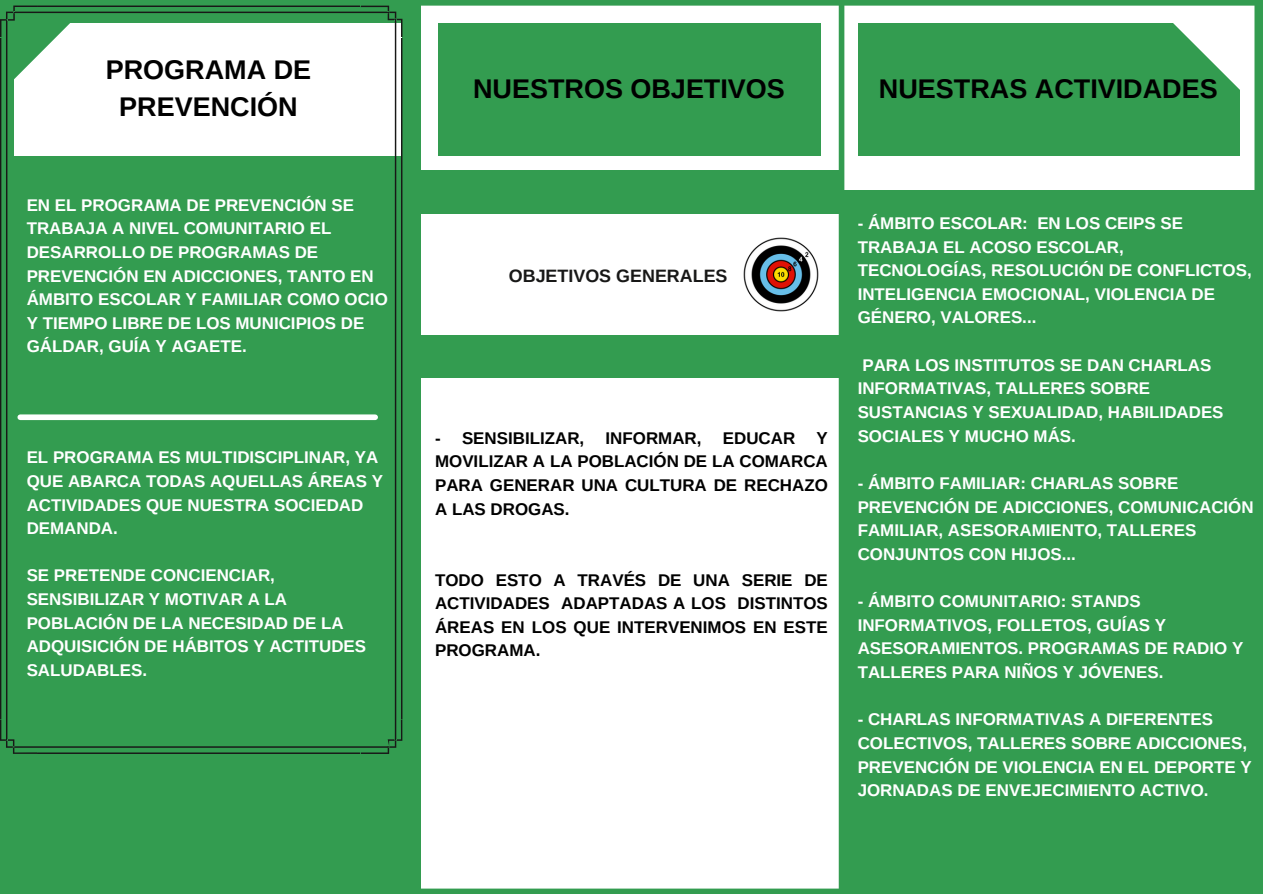
<style>
.page{position:relative;width:1263px;height:894px;background:#fff}
.page>*{position:absolute;margin:0;border:0;box-sizing:border-box;transform-origin:0 0}
.t1{font:700 27px/37.2px "Arimo";color:#000;text-align:center}
.t2{font:700 17.85px "Arimo";color:#181817}
.t3{font:700 16.95px/23.7px "Arimo";color:#fff}
.t4{font:700 16.95px/23.7px "Arimo";color:#000;text-align:justify}
</style>
<div class="page">
<div style="left:0;top:0;width:421px;height:893px;background:#339c50"></div>
<div style="left:263px;top:0;width:1000px;height:6px;background:#339c50"></div>
<div style="left:384px;top:888px;width:879px;height:5px;background:#339c50"></div>
<div style="left:1254px;top:0;width:9px;height:893px;background:#339c50"></div>
<div style="left:839px;top:0;width:5px;height:893px;background:#339c50"></div>
<div style="left:858px;top:23px;width:381px;height:133px;background:#339c50"></div>
<div style="left:839px;top:190px;width:424px;height:703px;background:#339c50"></div>
<svg style="left:0;top:6px;width:402px;height:747px"></svg>
<svg style="left:1173px;top:23px;width:67px;height:75px"></svg>
<div style="left:20px;top:414px;width:355px;height:6px;background:#fff"></div>
<div style="left:421px;top:170px;width:421px;height:43px;background:#339c50"></div>
<div style="left:421px;top:335px;width:418px;height:42px;background:#339c50"></div>
<div style="left:438px;top:23px;width:382px;height:133px;background:#339c50"></div>
<img style="left:743px;top:237px;width:76px;height:75px">
<p class="t1" style="left:106px;top:51px;width:207px">PROGRAMA DE<br>PREVENCIÓN</p>
<h1 class="t3" style="left:27px;top:193px;width:363px">EN EL PROGRAMA DE PREVENCIÓN SE<br>TRABAJA A NIVEL COMUNITARIO EL<br>DESARROLLO DE PROGRAMAS DE<br>PREVENCIÓN EN ADICCIONES, TANTO EN<br>ÁMBITO ESCOLAR Y FAMILIAR COMO OCIO<br>Y TIEMPO LIBRE DE LOS MUNICIPIOS DE<br>GÁLDAR, GUÍA Y AGAETE.</h1>
<p class="t3" style="left:27px;top:445px;width:358px">EL PROGRAMA ES MULTIDISCIPLINAR, YA<br>QUE ABARCA TODAS AQUELLAS ÁREAS Y<br>ACTIVIDADES QUE NUESTRA SOCIEDAD<br>DEMANDA.</p>
<p class="t3" style="left:27px;top:563px;width:341px">SE PRETENDE CONCIENCIAR,<br>SENSIBILIZAR Y MOTIVAR A LA<br>POBLACIÓN DE LA NECESIDAD DE LA<br>ADQUISICIÓN DE HÁBITOS Y ACTITUDES<br>SALUDABLES.</p>
<p class="t1" style="left:473px;top:70px;width:313px">NUESTROS OBJETIVOS</p>
<p class="t1" style="left:879px;top:70px;width:340px">NUESTRAS ACTIVIDADES</p>
<p class="t2" style="left:509px;top:266px;width:220px">OBJETIVOS GENERALES</p>
<p class="t4" style="left:435px;top:426px;width:151px">- SENSIBILIZAR,</p>
<p class="t4" style="left:606px;top:426px;width:97px">INFORMAR,</p>
<p class="t4" style="left:723px;top:426px;width:74px">EDUCAR</p>
<p class="t4" style="left:435px;top:426px;width:394px;text-indent:381px">Y MOVILIZAR A LA POBLACIÓN DE LA COMARCA PARA GENERAR UNA CULTURA DE RECHAZO A LAS DROGAS.</p>
<p class="t4" style="left:435px;top:567px;width:394px">TODO ESTO A TRAVÉS DE UNA SERIE DE ACTIVIDADES ADAPTADAS A LOS DISTINTOS ÁREAS EN LOS QUE INTERVENIMOS EN ESTE PROGRAMA.</p>
<p class="t3" style="left:858px;top:211px;width:396px">- ÁMBITO ESCOLAR: EN LOS CEIPS SE<br>TRABAJA EL ACOSO ESCOLAR,<br>TECNOLOGÍAS, RESOLUCIÓN DE CONFLICTOS,<br>INTELIGENCIA EMOCIONAL, VIOLENCIA DE<br>GÉNERO, VALORES...</p>
<p class="t3" style="left:858px;top:353px;width:367px">PARA LOS INSTITUTOS SE DAN CHARLAS<br>INFORMATIVAS, TALLERES SOBRE<br>SUSTANCIAS Y SEXUALIDAD, HABILIDADES<br>SOCIALES Y MUCHO MÁS.</p>
<h1 class="t3" style="left:858px;top:471px;width:397px">- ÁMBITO FAMILIAR: CHARLAS SOBRE PREVENCIÓN DE ADICCIONES, COMUNICACIÓN FAMILIAR, ASESORAMIENTO, TALLERES CONJUNTOS CON HIJOS...</h1>
<h1 class="t3" style="left:858px;top:589px;width:387px">- ÁMBITO COMUNITARIO: STANDS<br>INFORMATIVOS, FOLLETOS, GUÍAS Y<br>ASESORAMIENTOS. PROGRAMAS DE RADIO Y<br>TALLERES PARA NIÑOS Y JÓVENES.</h1>
<p class="t3" style="left:858px;top:707px;width:396px">- CHARLAS INFORMATIVAS A DIFERENTES COLECTIVOS, TALLERES SOBRE ADICCIONES, PREVENCIÓN DE VIOLENCIA EN EL DEPORTE Y JORNADAS DE ENVEJECIMIENTO ACTIVO.</p>
</div>
